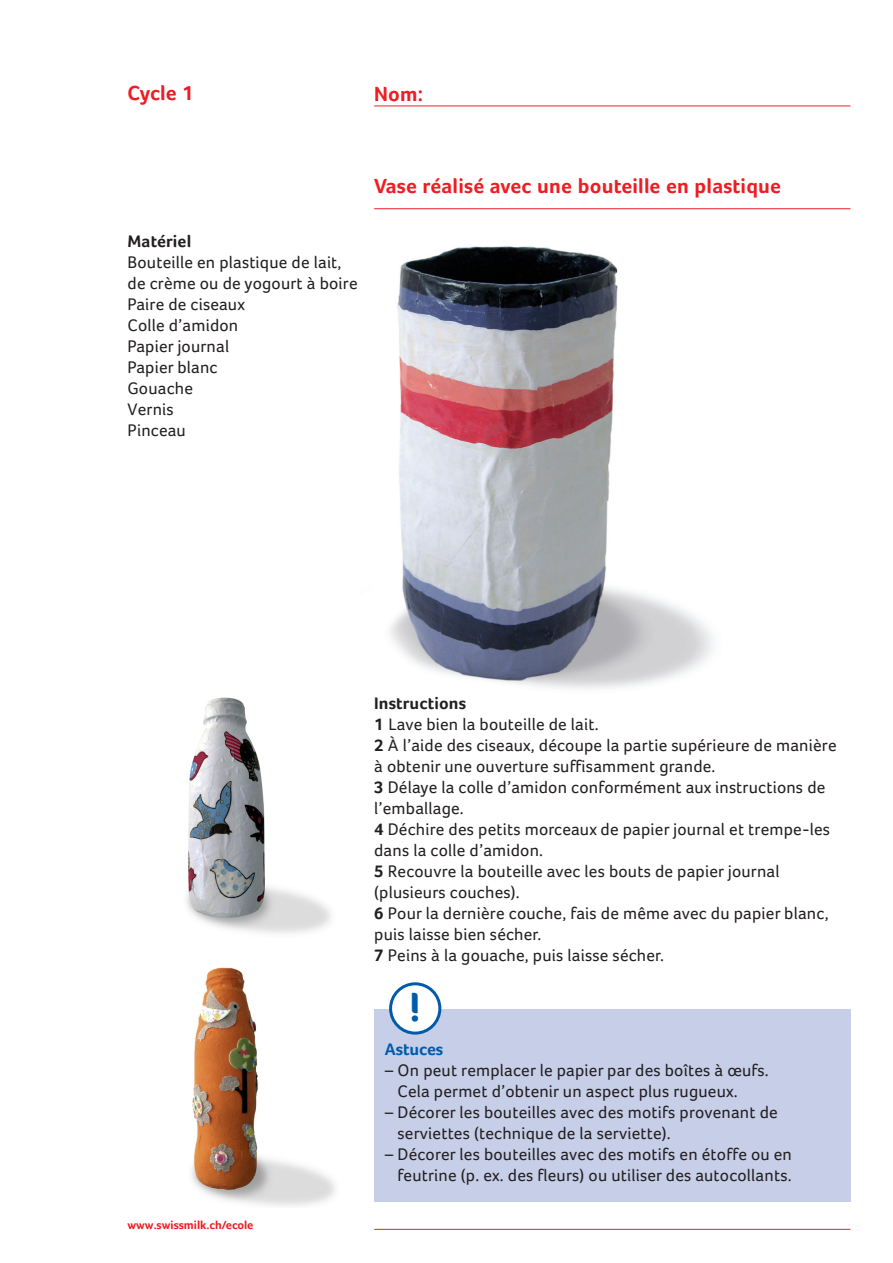
<style>
.page{position:relative;width:893px;height:1263px;background:#fff}
.page>*{position:absolute;margin:0;border:0;box-sizing:border-box;transform-origin:0 0}
.t1{font:700 42px "Foco";color:#015aaa}
.t2{font:700 21px "Foco";letter-spacing:.01em;color:#ee1d23}
.t3{font:17.25px/21px "Foco";letter-spacing:.01em;color:#231f20}
.t4{font:700 17.25px "Foco";letter-spacing:.01em;color:#231f20}
.t5{font:700 17.25px "Foco";color:#015aaa}
.t6{font:700 12px "Foco";color:#ee1d23}
.s1{font-weight:700}
</style>
<div class="page">
<hr style="left:374px;top:106px;width:476px;height:1px;background:#ee1d23">
<img style="left:390px;top:246px;width:323px;height:443px">
<hr style="left:374px;top:208px;width:476px;height:1px;background:#ee1d23">
<hr style="left:374px;top:1229px;width:476px;height:1px;background:#ee1d23">
<div style="left:374px;top:1009px;width:476px;height:193px;background:#c7cee8"></div>
<div style="left:391px;top:984px;width:49px;height:49px;background:#fff;border-radius:50%"></div>
<div style="left:389px;top:982px;width:52px;height:52px;border:3px solid #015aaa;border-radius:50%"></div>
<img style="left:192px;top:967px;width:143px;height:239px">
<img style="left:186px;top:697px;width:145px;height:237px">
<p class="t2" style="left:128px;top:80px;width:68px">Cycle 1</p>
<p class="t2" style="left:374px;top:82px;width:50px">Nom:</p>
<p class="t4" style="left:128px;top:231px;width:65px">Matériel</p>
<p class="t3" style="left:128px;top:252px;width:232px">Bouteille en plastique de lait, de crème ou de yogourt à boire</p>
<p class="t3" style="left:128px;top:294px;width:119px">Paire de ciseaux</p>
<p class="t3" style="left:128px;top:315px;width:112px">Colle d’amidon</p>
<p class="t3" style="left:128px;top:336px;width:103px">Papier journal</p>
<p class="t3" style="left:128px;top:357px;width:92px">Papier blanc</p>
<p class="t3" style="left:128px;top:378px;width:67px">Gouache</p>
<p class="t3" style="left:128px;top:399px;width:48px">Vernis</p>
<p class="t3" style="left:128px;top:420px;width:60px">Pinceau</p>
<p class="t2" style="left:374px;top:174px;width:408px">Vase réalisé avec une bouteille en plastique</p>
<p class="t6" style="left:128px;top:1218px;width:127px">www.swissmilk.ch/ecole</p>
<p class="t4" style="left:374px;top:693px;width:94px">Instructions</p>
<p class="t3" style="left:374px;top:714px;width:226px"><span class="s1">1</span> Lave bien la bouteille de lait.</p>
<p class="t3" style="left:374px;top:735px;width:464px"><span class="s1">2</span> À l’aide des ciseaux, découpe la partie supérieure de manière</p>
<p class="t3" style="left:374px;top:756px;width:343px">à obtenir une ouverture suffisamment grande.</p>
<p class="t3" style="left:374px;top:777px;width:453px"><span class="s1">3</span> Délaye la colle d’amidon conformément aux instructions de</p>
<p class="t3" style="left:374px;top:798px;width:91px">l’emballage.</p>
<p class="t3" style="left:374px;top:819px;width:457px"><span class="s1">4</span> Déchire des petits morceaux de papier journal et trempe-les</p>
<p class="t3" style="left:374px;top:840px;width:170px">dans la colle d’amidon.</p>
<p class="t3" style="left:374px;top:861px;width:407px"><span class="s1">5</span> Recouvre la bouteille avec les bouts de papier journal</p>
<p class="t3" style="left:374px;top:882px;width:147px">(plusieurs couches).</p>
<p class="t3" style="left:374px;top:903px;width:456px"><span class="s1">6</span> Pour la dernière couche, fais de même avec du papier blanc,</p>
<p class="t3" style="left:374px;top:924px;width:169px">puis laisse bien sécher.</p>
<p class="t3" style="left:374px;top:945px;width:291px"><span class="s1">7</span> Peins à la gouache, puis laisse sécher.</p>
<p class="t1" style="left:409px;top:982px;width:13px">!</p>
<p class="t5" style="left:385px;top:1039px;width:60px">Astuces</p>
<p class="t3" style="left:385px;top:1060px;width:385px">– On peut remplacer le papier par des boîtes à œufs.</p>
<p class="t3" style="left:398px;top:1081px;width:342px">Cela permet d’obtenir un aspect plus rugueux.</p>
<p class="t3" style="left:385px;top:1102px;width:394px">– Décorer les bouteilles avec des motifs provenant de</p>
<p class="t3" style="left:398px;top:1123px;width:275px">serviettes (technique de la serviette).</p>
<p class="t3" style="left:385px;top:1144px;width:409px">– Décorer les bouteilles avec des motifs en étoffe ou en</p>
<p class="t3" style="left:398px;top:1165px;width:396px">feutrine (p. ex. des fleurs) ou utiliser des autocollants.</p>
</div>
